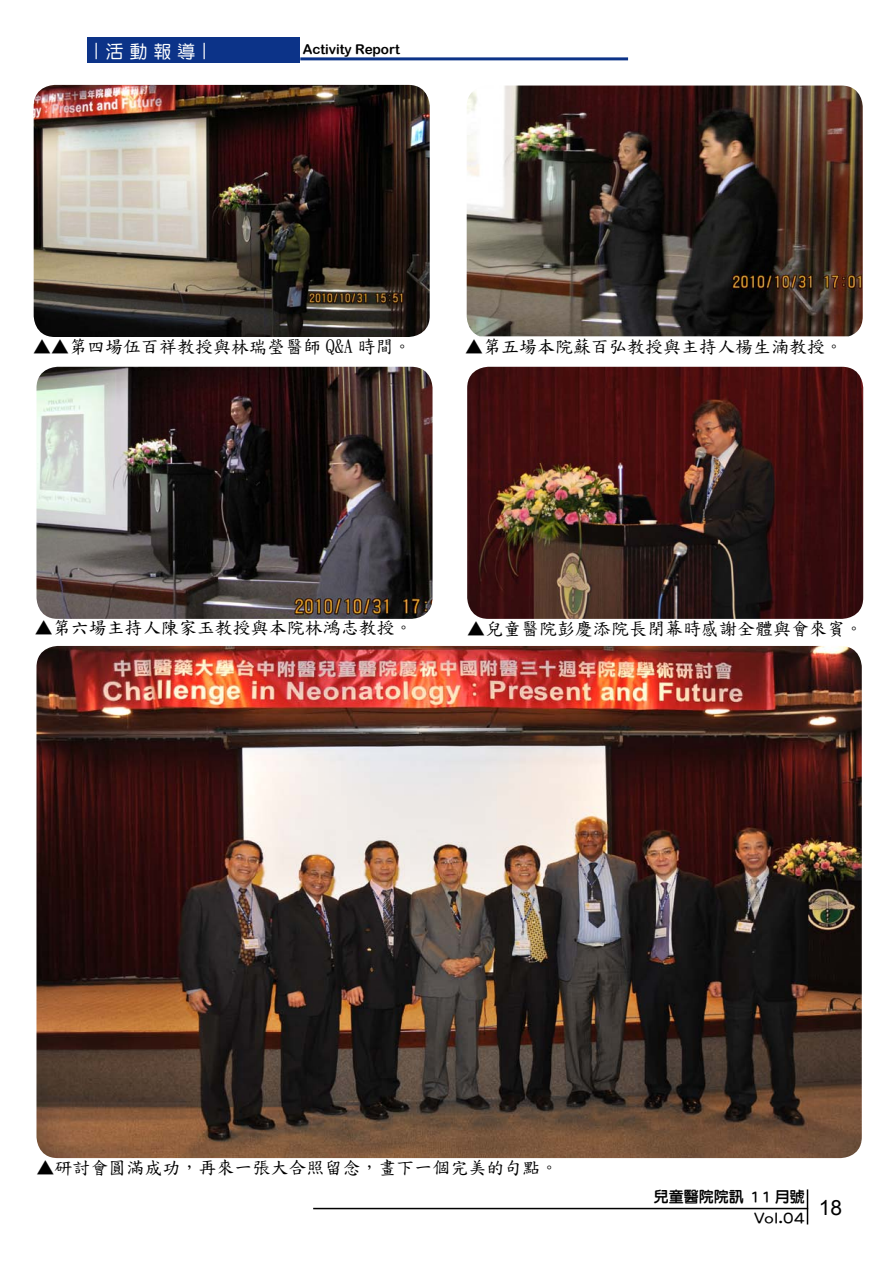
<style>
.page{position:relative;width:893px;height:1263px;background:#fff}
.page>*{position:absolute;margin:0;border:0;box-sizing:border-box;transform-origin:0 0}
.t1{font:21px "Arial";color:#000}
.t2{font:18px "DF Kai Shu SB Estd BF";color:#000}
.t3{font:18px "DF Yuan Std W5";color:#fff}
.t4{font:15px/21px "DF Li Yuan Std W7";color:#000;text-align:right}
.t5{font:13.5px "Arial Rounded MT Bold";color:#000}
</style>
<div class="page">
<img style="left:467px;top:86px;width:396px;height:250px">
<img style="left:36px;top:367px;width:396px;height:252px">
<img style="left:467px;top:367px;width:396px;height:252px">
<img style="left:36px;top:646px;width:826px;height:512px">
<img style="left:34px;top:85px;width:396px;height:252px">
<div style="left:87px;top:38px;width:213px;height:25px;background:#0c3388"></div>
<hr style="left:300px;top:57px;width:328px;height:3px;background:#0c3388">
<hr style="left:807px;top:1189px;width:1px;height:35px;background:#000">
<hr style="left:313px;top:1208px;width:495px;height:1px;background:#000">
<p class="t3" style="left:87px;top:60px;width:19px;rotate:-90deg">—</p>
<p class="t3" style="left:105px;top:41px;width:91px">活 動 報 導</p>
<p class="t3" style="left:195px;top:60px;width:19px;rotate:-90deg">—</p>
<p class="t5" style="left:303px;top:41px;width:99px">Activity Report</p>
<p class="t2" style="left:33px;top:337px;width:380px">▲▲第四場伍百祥教授與林瑞瑩醫師Q&amp;A 時間。</p>
<p class="t2" style="left:465px;top:337px;width:379px">▲第五場本院蘇百弘教授與主持人楊生湳教授。</p>
<p class="t2" style="left:35px;top:619px;width:380px">▲第六場主持人陳家玉教授與本院林鴻志教授。</p>
<p class="t2" style="left:467px;top:619px;width:397px">▲兒童醫院彭慶添院長閉幕時感謝全體與會來賓。</p>
<p class="t2" style="left:37px;top:1159px;width:523px">▲研討會圓滿成功，再來一張大合照留念，畫下一個完美的句點。</p>
<p class="t4" style="left:654px;top:1186px;width:153px">兒童醫院院訊 11 月號<br>Vol.04</p>
<p class="t1" style="left:819px;top:1194px;width:25px">18</p>
</div>
